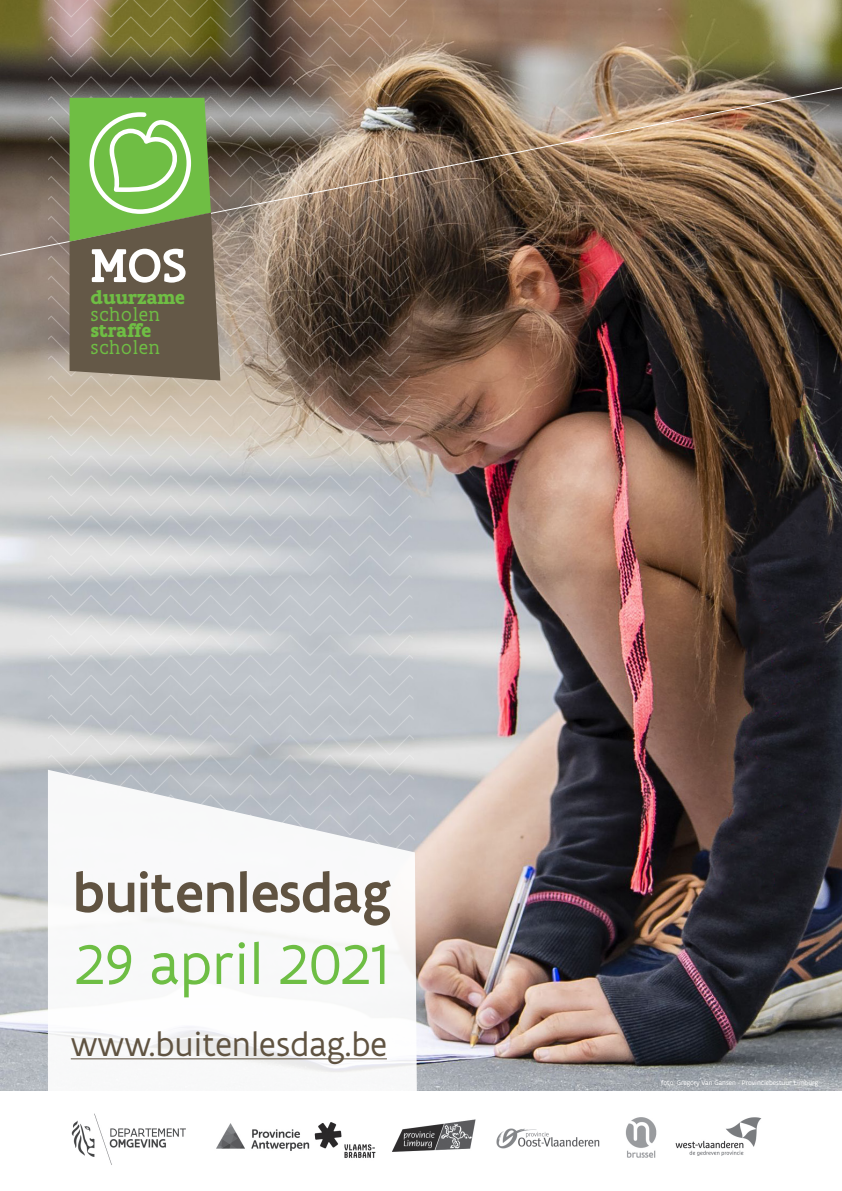
<style>
.page{position:relative;width:842px;height:1191px;background:#fff}
.page>*{position:absolute;margin:0;border:0;box-sizing:border-box;transform-origin:0 0}
.t1{font:59.9px "Flanders Art Sans";color:#6ebe44}
.t2{font:500 58px "Flanders Art Sans";color:#605341}
.t3{font:500 51.2px "Flanders Art Serif";color:#fff}
.t4{font:35.1px "Flanders Art Sans";color:#605341}
.t5{font:700 19.8px/16.8px "Flanders Art Serif";letter-spacing:-.015em;color:#6fbe44}
.t6{font:7px "Flanders Art Sans";color:#fff}
.s1{font-weight:400}
</style>
<div class="page">
<img style="left:0;top:0;width:842px;height:1091px">
<img style="left:71px;top:1113px;width:691px;height:52px">
<img style="left:0;top:64px;width:842px;height:273px">
<svg style="left:48px;top:0;width:367px;height:769px;background:#a7a099"></svg>
<svg style="left:48px;top:769px;width:369px;height:322px"></svg>
<hr style="left:71px;top:1058px;width:316px;height:1px;background:#605341">
<svg style="left:70px;top:98px;width:150px;height:282px;background:#728951"></svg>
<p class="t3" style="left:91px;top:231px;width:97px">MOS</p>
<p class="t5" style="left:91px;top:288px;width:96px">duurzame <span class="s1">scholen </span>straffe <span class="s1">scholen</span></p>
<p class="t2" style="left:73px;top:857px;width:320px">buitenlesdag</p>
<p class="t1" style="left:76px;top:927px;width:315px">29 april 2021</p>
<p class="t4" style="left:71px;top:1022px;width:318px">www.buitenlesdag.be</p>
<p class="t6" style="left:661px;top:1078px;width:158px">foto: Gregory Van Gansen - Provinciebestuur Limburg</p>
</div>
